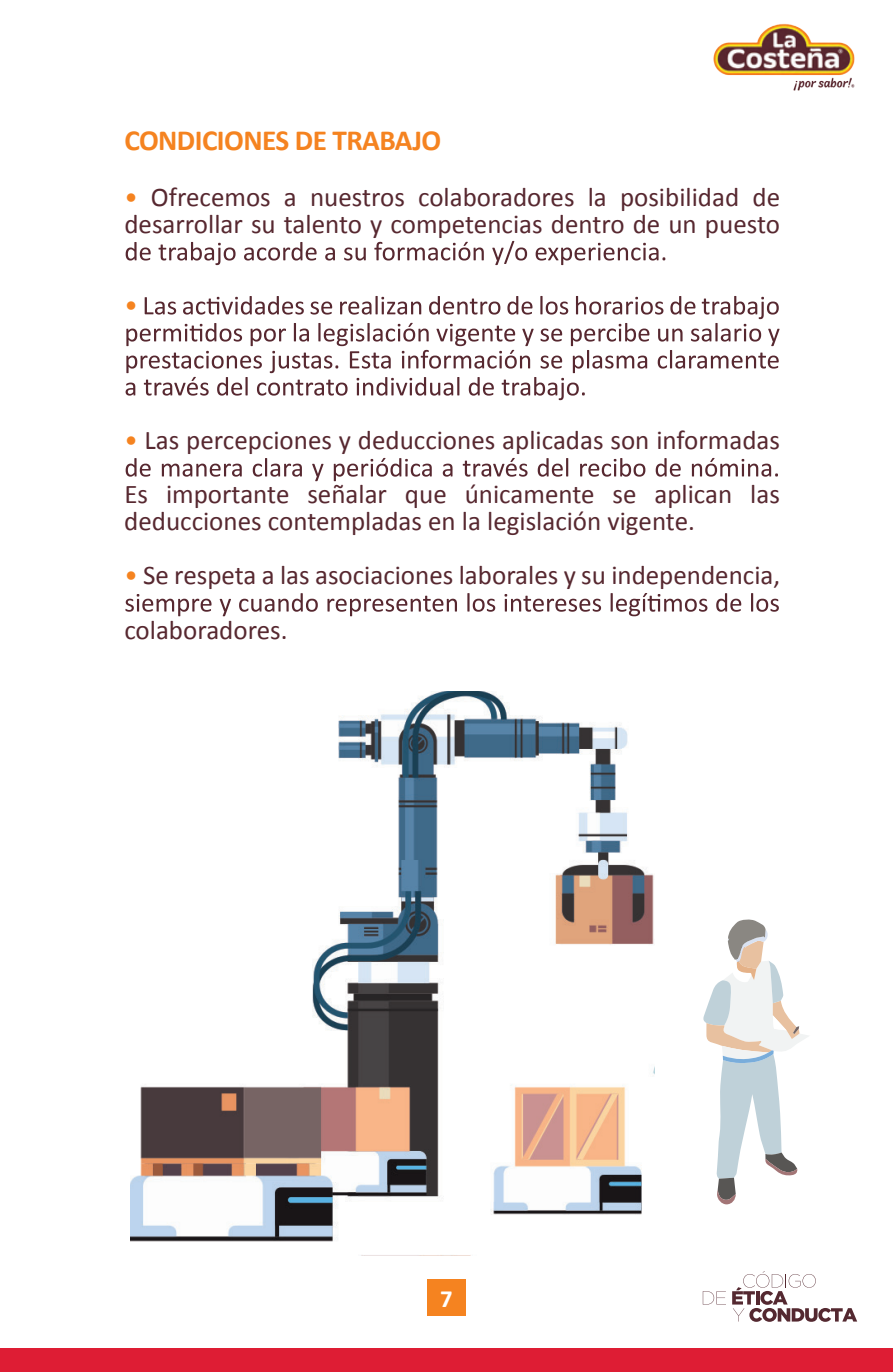
<style>
.page{position:relative;width:893px;height:1372px;background:#fff}
.page>*{position:absolute;margin:0;border:0;box-sizing:border-box;transform-origin:0 0}
.t1{font:700 29.25px "Calibri";letter-spacing:-.02em;color:#f58320}
.t2{font:27px/54px "Calibri";color:#572830}
.t3{font:27px "Calibri";color:#f58320}
.t4{font:700 24.75px "Calibri";color:#fff}
.s1{color:#f58320}
</style>
<div class="page">
<div style="left:427px;top:1279px;width:39px;height:36px;background:#f58320"></div>
<img style="left:713px;top:24px;width:142px;height:67px">
<svg style="left:703px;top:1291px;width:23px;height:13px"></svg>
<svg style="left:732px;top:1271px;width:125px;height:50px"></svg>
<svg style="left:126px;top:241px;width:539px;height:24px"></svg>
<svg style="left:126px;top:296px;width:653px;height:104px"></svg>
<svg style="left:126px;top:458px;width:652px;height:23px"></svg>
<svg style="left:125px;top:593px;width:654px;height:23px"></svg>
<div style="left:0;top:1347px;width:893px;height:24px;background:#de1d34"></div>
<svg style="left:703px;top:919px;width:106px;height:285px"></svg>
<img style="left:131px;top:691px;width:523px;height:551px">
<p class="t1" style="left:124px;top:121px;width:318px">CONDICIONES DE TRABAJO</p>
<p class="t2" style="left:124px;top:184px;width:657px;line-height:27px"><span class="s1">•</span> Ofrecemos a nuestros colaboradores la posibilidad de desarrollar su talento y competencias dentro de un puesto</p>
<p class="t3" style="left:124px;top:288px;width:15px">•</p>
<p class="t2" style="left:124px;top:413px;width:657px"><span class="s1">•</span> Las percepciones y deducciones aplicadas son informadas<br>Es importante señalar que únicamente se aplican las</p>
<p class="t2" style="left:124px;top:494px;width:572px">deducciones contempladas en la legislación vigente.</p>
<p class="t2" style="left:124px;top:548px;width:657px"><span class="s1">•</span> Se respeta a las asociaciones laborales y su independencia, colaboradores.</p>
<p class="t4" style="left:440px;top:1282px;width:14px">7</p>
</div>
